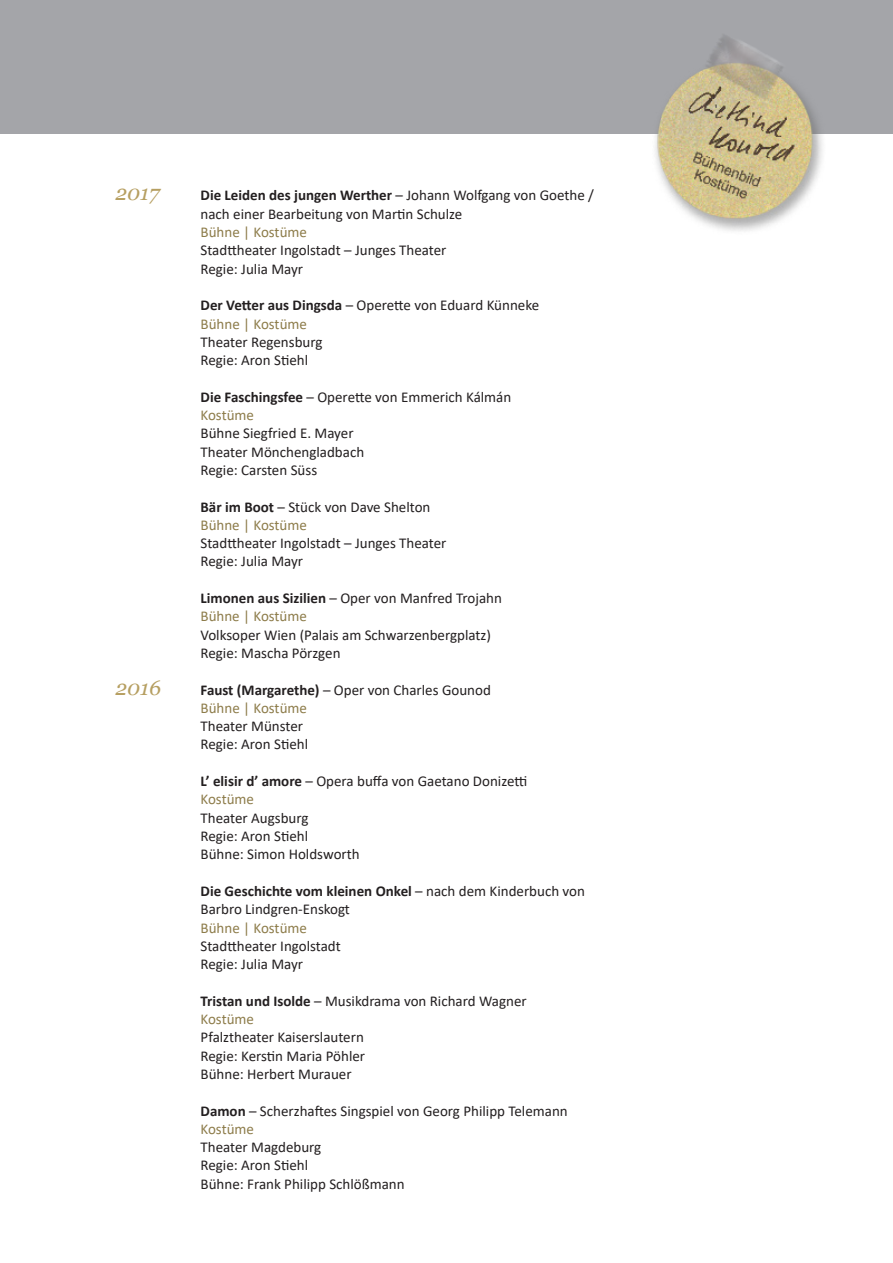
<style>
.page{position:relative;width:893px;height:1263px;background:#fff}
.page>*{position:absolute;margin:0;border:0;box-sizing:border-box;transform-origin:0 0}
.t1{font:italic 21px "Georgia";color:#b69f61}
.t2{font:15px/18.3px "Calibri";color:#231f20}
.t3{font:15px "Calibri";color:#8d7c4a}
.s1{font-weight:700}
.s2{color:#8d7c4a}
</style>
<div class="page">
<img style="left:0;top:0;width:893px;height:231px">
<h1 class="t1" style="left:116px;top:180px;width:46px">2017</h1>
<p class="t2" style="left:201px;top:186px;width:395px"><span class="s1">Die Leiden des jungen Werther</span> – Johann Wolfgang von Goethe / nach einer Bearbeitung von Martin Schulze</p>
<p class="t3" style="left:201px;top:222px;width:108px">Bühne | Kostüme</p>
<p class="t2" style="left:201px;top:241px;width:247px">Stadttheater Ingolstadt – Junges Theater<br>Regie: Julia Mayr</p>
<p class="t2" style="left:201px;top:296px;width:340px"><span class="s1">Der Vetter aus Dingsda</span> – Operette von Eduard Künneke<br><span class="s2">Bühne | Kostüme</span></p>
<p class="t2" style="left:201px;top:332px;width:123px">Theater Regensburg<br>Regie: Aron Stiehl</p>
<p class="t2" style="left:201px;top:387px;width:312px"><span class="s1">Die Faschingsfee</span> – Operette von Emmerich Kálmán<br><span class="s2">Kostüme</span></p>
<p class="t2" style="left:201px;top:424px;width:165px">Bühne Siegfried E. Mayer<br>Theater Mönchengladbach<br>Regie: Carsten Süss</p>
<p class="t2" style="left:201px;top:497px;width:231px"><span class="s1">Bär im Boot</span> – Stück von Dave Shelton<br><span class="s2">Bühne | Kostüme</span></p>
<p class="t2" style="left:201px;top:534px;width:247px">Stadttheater Ingolstadt – Junges Theater<br>Regie: Julia Mayr</p>
<p class="t2" style="left:201px;top:588px;width:303px"><span class="s1">Limonen aus Sizilien</span> – Oper von Manfred Trojahn<br><span class="s2">Bühne | Kostüme</span></p>
<p class="t2" style="left:201px;top:625px;width:292px">Volksoper Wien (Palais am Schwarzenbergplatz)<br>Regie: Mascha Pörzgen</p>
<h1 class="t1" style="left:116px;top:674px;width:47px">2016</h1>
<p class="t2" style="left:201px;top:680px;width:292px"><span class="s1">Faust (Margarethe)</span> – Oper von Charles Gounod<br><span class="s2">Bühne | Kostüme</span></p>
<p class="t2" style="left:201px;top:717px;width:109px">Theater Münster<br>Regie: Aron Stiehl</p>
<p class="t2" style="left:201px;top:771px;width:328px"><span class="s1">L’ elisir d’ amore</span> – Opera buffa von Gaetano Donizetti<br><span class="s2">Kostüme</span></p>
<p class="t2" style="left:201px;top:808px;width:161px">Theater Augsburg<br>Regie: Aron Stiehl<br>Bühne: Simon Holdsworth</p>
<p class="t2" style="left:201px;top:881px;width:386px"><span class="s1">Die Geschichte vom kleinen Onkel</span> – nach dem Kinderbuch von<br>Barbro Lindgren-Enskogt</p>
<p class="t3" style="left:201px;top:917px;width:108px">Bühne | Kostüme</p>
<p class="t2" style="left:201px;top:936px;width:142px">Stadttheater Ingolstadt<br>Regie: Julia Mayr</p>
<p class="t2" style="left:201px;top:991px;width:328px"><span class="s1">Tristan und Isolde</span> – Musikdrama von Richard Wagner<br><span class="s2">Kostüme</span></p>
<p class="t2" style="left:201px;top:1028px;width:166px;text-align:justify">Pfalztheater Kaiserslautern Regie: Kerstin Maria Pöhler Bühne: Herbert Murauer</p>
<p class="t2" style="left:201px;top:1101px;width:369px"><span class="s1">Damon</span> – Scherzhaftes Singspiel von Georg Philipp Telemann<br><span class="s2">Kostüme</span></p>
<p class="t2" style="left:201px;top:1137px;width:206px">Theater Magdeburg<br>Regie: Aron Stiehl<br>Bühne: Frank Philipp Schlößmann</p>
</div>
